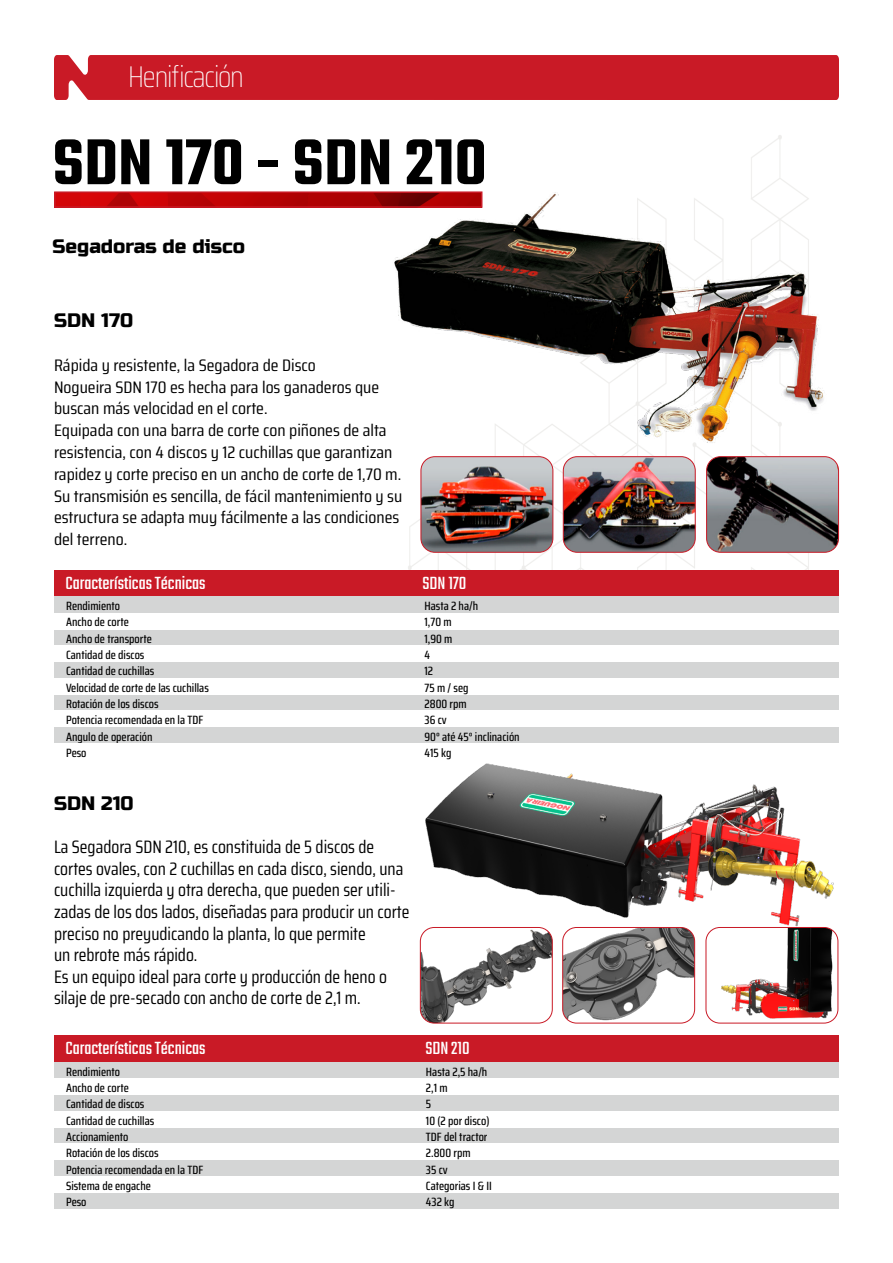
<style>
.page{position:relative;width:893px;height:1263px;background:#fff}
.page>*{position:absolute;margin:0;border:0;box-sizing:border-box;transform-origin:0 0}
.t1{font:600 70.5px "Teko";color:#000}
.t2{font:100 30px "Saira Condensed";letter-spacing:-.04em;color:#fff}
.t3{font:19.5px "Teko";color:#fff}
.t4{font:19.5px "Russo One";color:#000}
.t5{font:18px/21.6px "Saira Condensed";color:#000}
.t6{font:16.65px/21.8px "Saira Condensed";color:#000;scale:1.09 1}
.t7{font:500 12px "Saira Condensed";color:#000}
</style>
<div class="page">
<img style="left:425px;top:763px;width:409px;height:164px">
<div style="left:54px;top:55px;width:785px;height:45px;background:#c91a26"></div>
<img style="left:57px;top:194px;width:321px;height:11px">
<div style="left:54px;top:191px;width:428px;height:17px;border:2px solid #c91a26"></div>
<img style="left:378px;top:188px;width:446px;height:262px">
<div style="left:54px;top:570px;width:785px;height:26px;background:#c91a26"></div>
<div style="left:54px;top:596px;width:406px;height:17px;background:#d4d5d5"></div>
<div style="left:54px;top:662px;width:406px;height:16px;background:#d4d5d5"></div>
<div style="left:54px;top:727px;width:406px;height:16px;background:#d4d5d5"></div>
<div style="left:54px;top:629px;width:406px;height:16px;background:#d4d5d5"></div>
<div style="left:54px;top:694px;width:406px;height:17px;background:#d4d5d5"></div>
<div style="left:410px;top:596px;width:429px;height:17px;background:#d4d5d5"></div>
<div style="left:410px;top:662px;width:429px;height:16px;background:#d4d5d5"></div>
<div style="left:410px;top:727px;width:429px;height:16px;background:#d4d5d5"></div>
<div style="left:410px;top:629px;width:429px;height:16px;background:#d4d5d5"></div>
<div style="left:410px;top:694px;width:429px;height:17px;background:#d4d5d5"></div>
<div style="left:54px;top:1035px;width:785px;height:27px;background:#c91a26"></div>
<div style="left:54px;top:1062px;width:406px;height:16px;background:#d4d5d5"></div>
<div style="left:54px;top:1127px;width:406px;height:17px;background:#d4d5d5"></div>
<div style="left:54px;top:1193px;width:406px;height:16px;background:#d4d5d5"></div>
<div style="left:54px;top:1095px;width:406px;height:16px;background:#d4d5d5"></div>
<div style="left:54px;top:1160px;width:406px;height:16px;background:#d4d5d5"></div>
<div style="left:411px;top:1062px;width:427px;height:16px;background:#d4d5d5"></div>
<div style="left:411px;top:1127px;width:427px;height:17px;background:#d4d5d5"></div>
<div style="left:411px;top:1193px;width:427px;height:16px;background:#d4d5d5"></div>
<div style="left:411px;top:1095px;width:427px;height:16px;background:#d4d5d5"></div>
<div style="left:411px;top:1160px;width:427px;height:16px;background:#d4d5d5"></div>
<img style="left:422px;top:457px;width:131px;height:95px">
<div style="left:420px;top:456px;width:133px;height:97px;border:1px solid #c91a26;border-radius:14px"></div>
<img style="left:420px;top:927px;width:132px;height:96px">
<div style="left:420px;top:927px;width:133px;height:96px;border:1px solid #c91a26;border-radius:14px"></div>
<img style="left:707px;top:457px;width:131px;height:95px">
<div style="left:706px;top:456px;width:133px;height:97px;border:1px solid #c91a26;border-radius:14px"></div>
<img style="left:706px;top:927px;width:132px;height:96px">
<div style="left:705px;top:927px;width:133px;height:96px;border:1px solid #c91a26;border-radius:14px"></div>
<img style="left:563px;top:457px;width:132px;height:95px">
<div style="left:563px;top:456px;width:133px;height:97px;border:1px solid #c91a26;border-radius:14px"></div>
<img style="left:563px;top:927px;width:132px;height:96px">
<div style="left:562px;top:927px;width:133px;height:96px;border:1px solid #c91a26;border-radius:14px"></div>
<h2 class="t2" style="left:128px;top:53px;width:117px">Henificación</h2>
<h1 class="t1" style="left:53px;top:117px;width:436px">SDN 170 - SDN 210</h1>
<h3 class="t4" style="left:52px;top:235px;width:194px">Segadoras de disco</h3>
<h3 class="t4" style="left:54px;top:309px;width:81px">SDN 170</h3>
<p class="t6" style="left:54px;top:354px;width:321px">Rápida y resistente, la Segadora de Disco<br>Nogueira SDN 170 es hecha para los ganaderos que buscan más velocidad en el corte.<br>Equipada con una barra de corte con piñones de alta resistencia, con 4 discos y 12 cuchillas que garantizan rapidez y corte preciso en un ancho de corte de 1,70 m.<br>Su transmisión es sencilla, de fácil mantenimiento y su estructura se adapta muy fácilmente a las condiciones del terreno.</p>
<h3 class="t3" style="left:65px;top:570px;width:142px">Características Técnicas</h3>
<h3 class="t3" style="left:423px;top:570px;width:45px">SDN 170</h3>
<p class="t7" style="left:66px;top:596px;width:56px">Rendimiento</p>
<p class="t7" style="left:425px;top:596px;width:55px">Hasta 2 ha/h</p>
<p class="t7" style="left:66px;top:613px;width:64px">Ancho de corte</p>
<p class="t7" style="left:425px;top:613px;width:29px">1,70 m</p>
<p class="t7" style="left:66px;top:629px;width:87px">Ancho de transporte</p>
<p class="t7" style="left:425px;top:629px;width:29px">1,90 m</p>
<p class="t7" style="left:66px;top:645px;width:80px">Cantidad de discos</p>
<p class="t7" style="left:425px;top:645px;width:7px">4</p>
<p class="t7" style="left:66px;top:662px;width:90px">Cantidad de cuchillas</p>
<p class="t7" style="left:425px;top:662px;width:10px">12</p>
<p class="t7" style="left:66px;top:678px;width:144px">Velocidad de corte de las cuchillas</p>
<p class="t7" style="left:425px;top:678px;width:45px">75 m / seg</p>
<p class="t7" style="left:66px;top:694px;width:94px">Rotación de los discos</p>
<p class="t7" style="left:425px;top:694px;width:44px">2800 rpm</p>
<p class="t7" style="left:66px;top:711px;width:139px">Potencia recomendada en la TDF</p>
<p class="t7" style="left:425px;top:711px;width:24px">36 cv</p>
<p class="t7" style="left:66px;top:727px;width:88px">Angulo de operación</p>
<p class="t7" style="left:425px;top:727px;width:97px">90° até 45° inclinación</p>
<p class="t7" style="left:66px;top:743px;width:22px">Peso</p>
<p class="t7" style="left:425px;top:743px;width:28px">415 kg</p>
<h3 class="t4" style="left:54px;top:792px;width:81px">SDN 210</h3>
<p class="t5" style="left:54px;top:836px;width:357px">La Segadora SDN 210, es constituida de 5 discos de cortes ovales, con 2 cuchillas en cada disco, siendo, una cuchilla izquierda y otra derecha, que pueden ser utili&shy;zadas de los dos lados, diseñadas para producir un corte preciso no preyudicando la planta, lo que permite<br>un rebrote más rápido.<br>Es un equipo ideal para corte y producción de heno o silaje de pre-secado con ancho de corte de 2,1 m.</p>
<h3 class="t3" style="left:65px;top:1035px;width:142px">Características Técnicas</h3>
<h3 class="t3" style="left:425px;top:1035px;width:46px">SDN 210</h3>
<p class="t7" style="left:66px;top:1062px;width:56px">Rendimiento</p>
<p class="t7" style="left:426px;top:1062px;width:63px">Hasta 2,5 ha/h</p>
<p class="t7" style="left:66px;top:1078px;width:64px">Ancho de corte</p>
<p class="t7" style="left:426px;top:1078px;width:23px">2,1 m</p>
<p class="t7" style="left:66px;top:1095px;width:80px">Cantidad de discos</p>
<p class="t7" style="left:426px;top:1095px;width:7px">5</p>
<p class="t7" style="left:66px;top:1111px;width:90px">Cantidad de cuchillas</p>
<p class="t7" style="left:426px;top:1111px;width:65px">10 (2 por disco)</p>
<p class="t7" style="left:66px;top:1127px;width:64px">Accionamiento</p>
<p class="t7" style="left:426px;top:1127px;width:63px">TDF del tractor</p>
<p class="t7" style="left:66px;top:1144px;width:94px">Rotación de los discos</p>
<p class="t7" style="left:426px;top:1144px;width:46px">2.800 rpm</p>
<p class="t7" style="left:66px;top:1160px;width:139px">Potencia recomendada en la TDF</p>
<p class="t7" style="left:426px;top:1160px;width:23px">35 cv</p>
<p class="t7" style="left:66px;top:1176px;width:86px">Sistema de engache</p>
<p class="t7" style="left:426px;top:1176px;width:67px">Categorias I &amp; II</p>
<p class="t7" style="left:66px;top:1193px;width:22px">Peso</p>
<p class="t7" style="left:426px;top:1193px;width:30px">432 kg</p>
</div>
